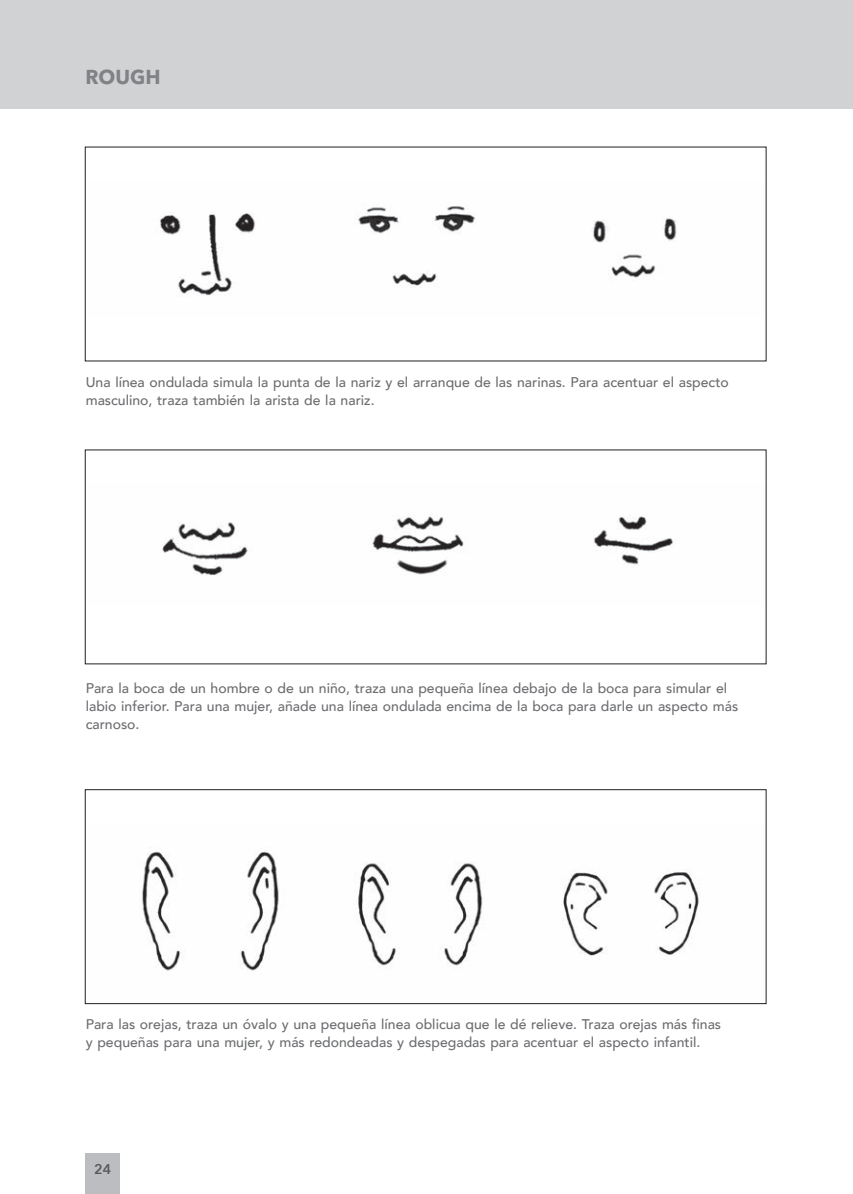
<style>
.page{position:relative;width:853px;height:1194px;background:#fff}
.page>*{position:absolute;margin:0;border:0;box-sizing:border-box;transform-origin:0 0}
.t1{font:700 20px "Avenir Next LT Pro";color:#808285}
.t2{font:500 14px/18px "Avenir";color:#6c6d70}
.t3{font:600 14px "Avenir Next";color:#57585a}
</style>
<div class="page">
<hr style="left:851px;top:0;width:1px;height:108px;background:#d1d2d4">
<div style="left:0;top:0;width:851px;height:108px;background:#d1d2d4"></div>
<div style="left:86px;top:1153px;width:34px;height:40px;background:#bcbdc0"></div>
<img style="left:160px;top:203px;width:517px;height:93px">
<img style="left:162px;top:514px;width:511px;height:62px">
<img style="left:142px;top:851px;width:557px;height:120px">
<div style="left:85px;top:789px;width:681px;height:214px;border:1px solid #231f20"></div>
<h1 class="t1" style="left:85px;top:65px;width:77px">ROUGH</h1>
<p class="t2" style="left:86px;top:372px;width:644px">Una línea ondulada simula la punta de la nariz y el arranque de las narinas. Para acentuar el aspecto masculino, traza también la arista de la nariz.</p>
<p class="t2" style="left:86px;top:678px;width:653px">Para la boca de un hombre o de un niño, traza una pequeña línea debajo de la boca para simular el labio inferior. Para una mujer, añade una línea ondulada encima de la boca para darle un aspecto más carnoso.</p>
<p class="t2" style="left:86px;top:1014px;width:636px">Para las orejas, traza un óvalo y una pequeña línea oblicua que le dé relieve. Traza orejas más finas y pequeñas para una mujer, y más redondeadas y despegadas para acentuar el aspecto infantil.</p>
<p class="t3" style="left:94px;top:1156px;width:19px">24</p>
</div>
